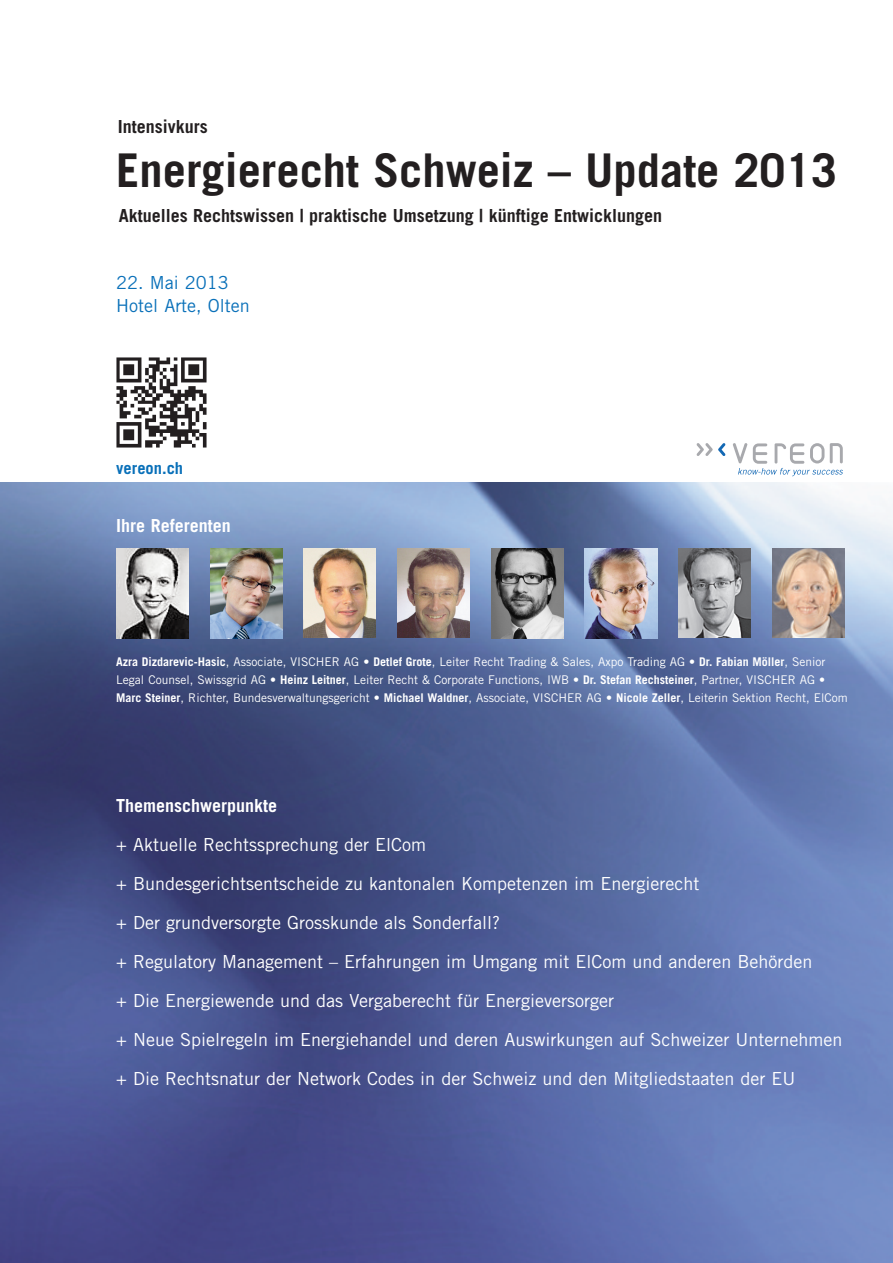
<style>
.page{position:relative;width:893px;height:1263px;background:#fff}
.page>*{position:absolute;margin:0;border:0;box-sizing:border-box;transform-origin:0 0}
.t1{font:700 46.5px "Trade Gothic";color:#231f20}
.t2{font:18px/39px "Trade Gothic";color:#fff}
.t3{font:700 18px "Trade Gothic";color:#231f20}
.t4{font:700 18px "Trade Gothic";color:#fff}
.t5{font:18px/22.5px "Trade Gothic";color:#0970b9}
.t6{font:700 16.5px "Trade Gothic";color:#0970b9}
.t7{font:12px/18px "Trade Gothic";color:#fff}
.s1{font-weight:700}
</style>
<div class="page">
<img style="left:0;top:483px;width:893px;height:780px">
<svg style="left:697px;top:443px;width:28px;height:13px"></svg>
<svg style="left:733px;top:443px;width:110px;height:33px"></svg>
<img style="left:210px;top:549px;width:72px;height:89px">
<img style="left:491px;top:549px;width:72px;height:89px">
<img style="left:116px;top:549px;width:73px;height:89px">
<img style="left:585px;top:549px;width:72px;height:89px">
<img style="left:678px;top:549px;width:73px;height:89px">
<img style="left:304px;top:549px;width:72px;height:89px">
<img style="left:772px;top:549px;width:72px;height:89px">
<img style="left:397px;top:549px;width:73px;height:89px">
<img style="left:116px;top:357px;width:90px;height:90px">
<p class="t3" style="left:118px;top:116px;width:91px">Intensivkurs</p>
<h1 class="t1" style="left:116px;top:142px;width:722px">Energierecht Schweiz – Update 2013</h1>
<p class="t3" style="left:119px;top:204px;width:545px">Aktuelles Rechtswissen | praktische Umsetzung | künftige Entwicklungen</p>
<p class="t5" style="left:116px;top:271px;width:135px">22. Mai 2013<br>Hotel Arte, Olten</p>
<p class="t6" style="left:116px;top:458px;width:68px">vereon.ch</p>
<p class="t4" style="left:116px;top:515px;width:116px">Ihre Referenten</p>
<p class="t7" style="left:116px;top:652px;width:733px"><span class="s1">Azra Dizdarevic-Hasic</span>, Associate, VISCHER AG • <span class="s1">Detlef Grote</span>, Leiter Recht Trading &amp; Sales, Axpo Trading AG • <span class="s1">Dr. Fabian Möller</span>, Senior<br>Legal Counsel, Swissgrid AG • <span class="s1">Heinz Leitner</span>, Leiter Recht &amp; Corporate Functions, IWB • <span class="s1">Dr. Stefan Rechsteiner</span>, Partner, VISCHER AG •<br><span class="s1">Marc Steiner</span>, Richter, Bundesverwaltungsgericht • <span class="s1">Michael Waldner</span>, Associate, VISCHER AG • <span class="s1">Nicole Zeller</span>, Leiterin Sektion Recht, ElCom</p>
<p class="t4" style="left:116px;top:794px;width:162px">Themenschwerpunkte</p>
<p class="t2" style="left:116px;top:825px;width:728px">+ Aktuelle Rechtssprechung der ElCom<br>+ Bundesgerichtsentscheide zu kantonalen Kompetenzen im Energierecht<br>+ Der grundversorgte Grosskunde als Sonderfall?<br>+ Regulatory Management – Erfahrungen im Umgang mit ElCom und anderen Behörden<br>+ Die Energiewende und das Vergaberecht für Energieversorger<br>+ Neue Spielregeln im Energiehandel und deren Auswirkungen auf Schweizer Unternehmen + Die Rechtsnatur der Network Codes in der Schweiz und den Mitgliedstaaten der EU</p>
</div>
